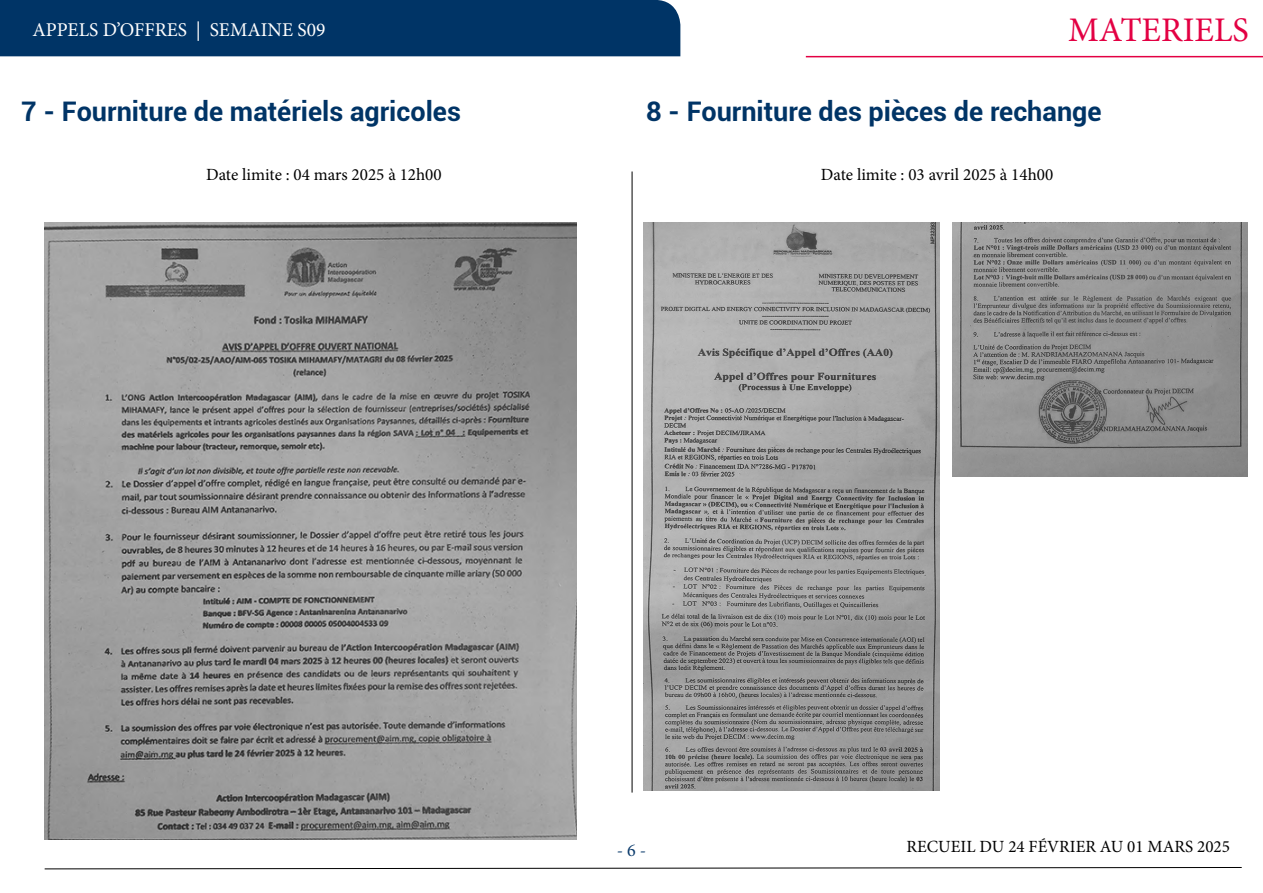
<style>
.page{position:relative;width:1263px;height:893px;background:#fff}
.page>*{position:absolute;margin:0;border:0;box-sizing:border-box;transform-origin:0 0}
.t1{font:34.5px "Minion Pro";color:#e30043}
.t2{font:700 27px "Roboto";color:#003466}
.t3{font:19.5px "Minion Pro";color:#fff}
.t4{font:18px "Minion Pro";color:#0b3b6c}
.t5{font:17.1px "Minion Pro";color:#000}
</style>
<div class="page">
<svg style="left:44px;top:867px;width:1198px;height:3px"></svg>
<div style="left:0;top:0;width:680px;height:56px;background:#003466"></div>
<hr style="left:806px;top:56px;width:457px;height:1px;background:#e30043">
<hr style="left:632px;top:171px;width:1px;height:622px;background:#000">
<img style="left:45px;top:222px;width:531px;height:618px">
<img style="left:644px;top:222px;width:295px;height:569px">
<img style="left:952px;top:222px;width:295px;height:254px">
<p class="t3" style="left:32px;top:17px;width:295px">APPELS D’OFFRES | SEMAINE S09</p>
<h1 class="t1" style="left:1068px;top:7px;width:182px">MATERIELS</h1>
<h2 class="t2" style="left:21px;top:93px;width:441px">7 - Fourniture de matériels agricoles</h2>
<h2 class="t2" style="left:646px;top:93px;width:457px">8 - Fourniture des pièces de rechange</h2>
<p class="t5" style="left:206px;top:163px;width:237px">Date limite : 04 mars 2025 à 12h00</p>
<p class="t5" style="left:821px;top:163px;width:234px">Date limite : 03 avril 2025 à 14h00</p>
<p class="t4" style="left:617px;top:838px;width:31px">- 6 -</p>
<p class="t5" style="left:906px;top:835px;width:325px">RECUEIL DU 24 FÉVRIER AU 01 MARS 2025</p>
</div>
